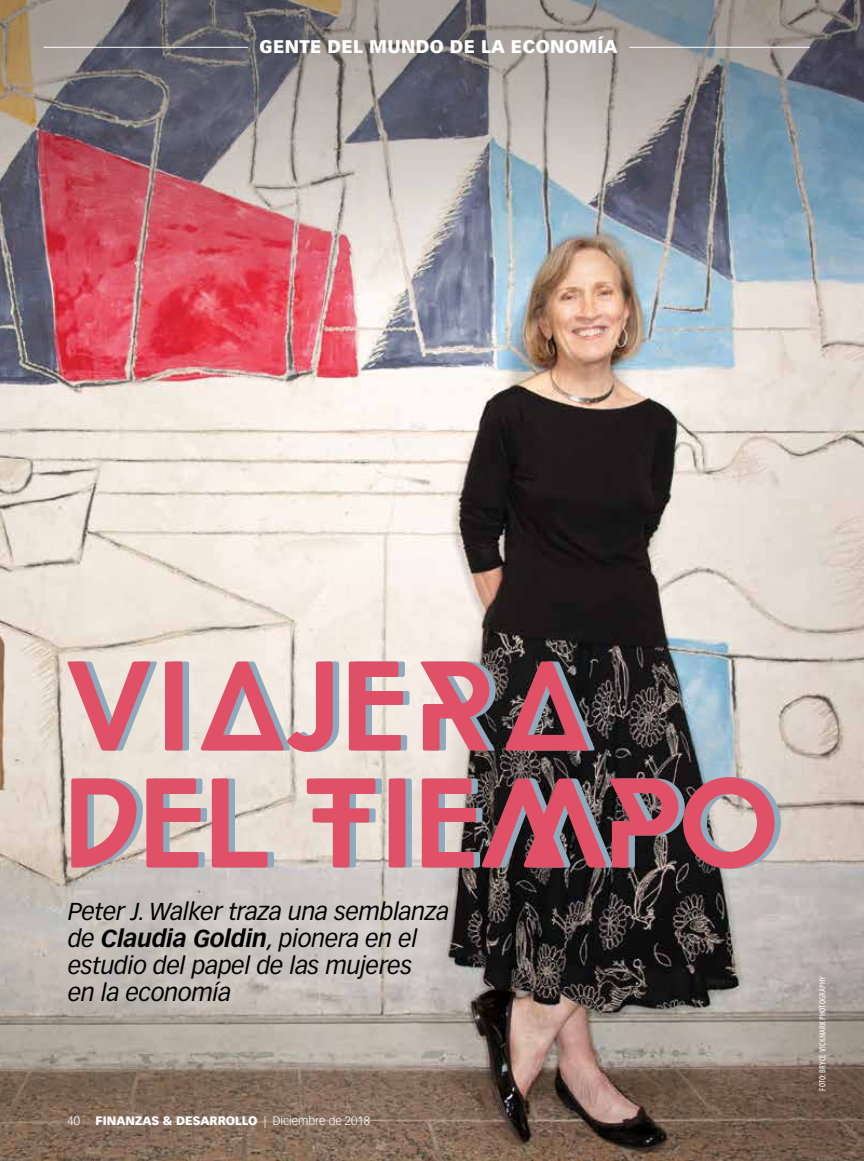
<style>
.page{position:relative;width:864px;height:1161px;background:#fff}
.page>*{position:absolute;margin:0;border:0;box-sizing:border-box;transform-origin:0 0}
.t1{font:700 120px/117px "Coco Gothic";letter-spacing:.03em;color:#e05167}
.t2{font:italic 24px/27px "Vectora LT Std";letter-spacing:-.01em;color:#000}
.t3{font:900 18px "Vectora LT Std";letter-spacing:.02em;color:#fff}
.t4{font:900 12px "Vectora LT Std";color:#fff}
.t5{font:300 12px "Vectora LT Std";color:#fff}
.t6{font:condensed 9px "Myriad Pro";letter-spacing:.015em;color:#fff}
.s1{color:#df5067}
.s2{font-weight:700}
.s3{font-weight:300}
</style>
<div class="page">
<img style="left:0;top:351px;width:864px;height:810px">
<img style="left:0;top:0;width:864px;height:351px">
<hr style="left:44px;top:47px;width:204px;height:1px;background:#fff">
<hr style="left:629px;top:47px;width:181px;height:1px;background:#fff">
<p class="t3" style="left:259px;top:36px;width:360px">GENTE DEL MUNDO DE LA ECONOMÍA</p>
<h1 class="t1" style="left:61px;top:648px;width:720px">VIAJ<span class="s1">E</span>RA<br>DEL TIEMPO</h1>
<p class="t2" style="left:68px;top:898px;width:383px">Peter J. Walker traza una semblanza de <span class="s2">Claudia Goldin</span>, pionera en el estudio del papel de las mujeres<br>en la economía</p>
<p class="t5" style="left:68px;top:1114px;width:14px">40</p>
<p class="t4" style="left:96px;top:1113px;width:276px">FINANZAS &amp; DESARROLLO <span class="s3">| Diciembre de 2018</span></p>
<p class="t6" style="left:818px;top:1090px;width:115px;rotate:-90deg">FOTO: BRYCE VICKMARK PHOTOGRAPHY</p>
</div>
